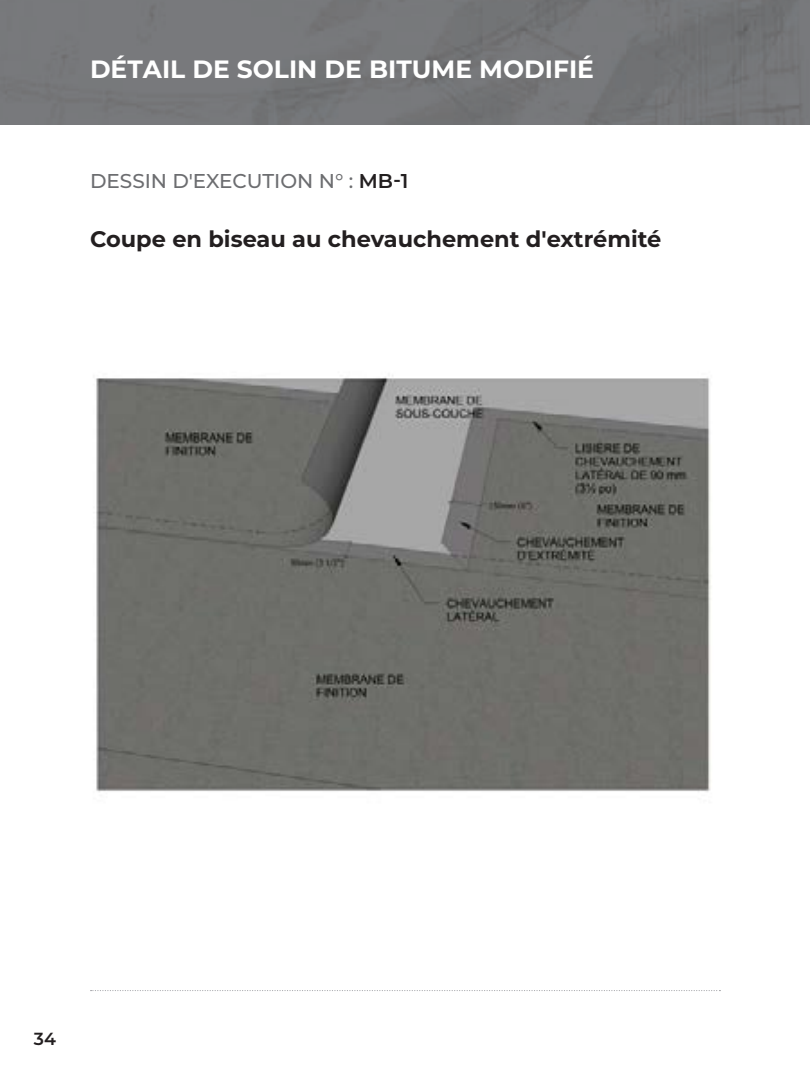
<style>
.page{position:relative;width:810px;height:1080px;background:#fff}
.page>*{position:absolute;margin:0;border:0;box-sizing:border-box;transform-origin:0 0}
.t1{font:700 25px "Montserrat";color:#fff}
.t2{font:700 22.5px "Montserrat";color:#231f20}
.t3{font:500 20px "Montserrat";color:#6c6d70}
.Bodycopy{font:600 17.5px "Montserrat";color:#231f20}
.s1{font-weight:600;color:#231f20}
</style>
<div class="page">
<img style="left:0;top:0;width:810px;height:124px">
<svg style="left:91px;top:990px;width:629px;height:1px"></svg>
<img style="left:96px;top:375px;width:615px;height:417px">
<p class="t1" style="left:90px;top:51px;width:506px">DÉTAIL DE SOLIN DE BITUME MODIFIÉ</p>
<p class="t3" style="left:90px;top:167px;width:320px">DESSIN D'EXECUTION N° : <span class="s1">MB-1</span></p>
<p class="t2" style="left:90px;top:223px;width:573px">Coupe en biseau au chevauchement d'extrémité</p>
<p class="Bodycopy" style="left:34px;top:1026px;width:24px">34</p>
</div>
